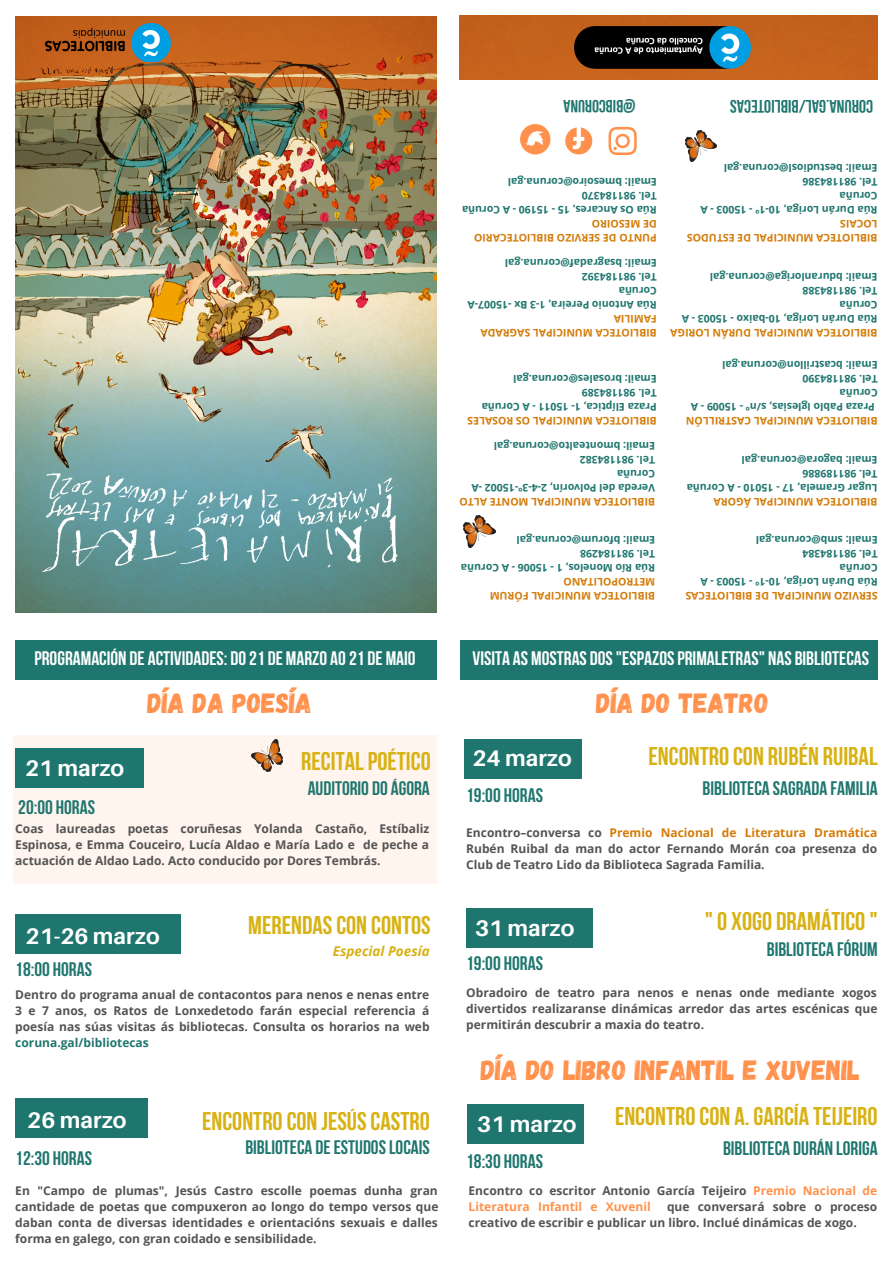
<style>
.page{position:relative;width:894px;height:1264px;background:#fff}
.page>*{position:absolute;margin:0;border:0;box-sizing:border-box;transform-origin:0 0}
.t1{font:27.75px "Gagalin";color:#ff914d}
.t2{font:700 25.5px "Bebas Neue";color:#d8b112}
.t3{font:700 22.5px "Aileron";color:#fff}
.t4{font:700 19.5px "Bebas Neue";color:#1f766f}
.t5{font:700 19.5px "Bebas Neue";color:#fff}
.t6{font:700 18px "Bebas Neue";color:#1f766f}
.t7{font:700 17.55px "Bebas Neue";color:#1f766f}
.t8{font:italic 700 13.5px "Open Sans";color:#d8b112}
.t9{font:700 12px/16px "Open Sans";color:#545454;text-align:justify}
.t10{font:700 12px/16px "Open Sans";color:#ff914d}
.t11{font:700 10.5px/14px "Open Sans";color:#1f766f}
.t12{font:700 10.5px/14px "Open Sans";color:#d47c09}
.s1{color:#1f766f}
.s2{color:#d47c09}
.s3{color:#545454}
</style>
<div class="page">
<div style="left:13px;top:735px;width:424px;height:148px;background:#fff4ee"></div>
<div style="left:15px;top:748px;width:129px;height:39px;background:#1f766f"></div>
<img style="left:15px;top:16px;width:422px;height:596px">
<div style="left:15px;top:914px;width:166px;height:40px;background:#1f766f"></div>
<div style="left:464px;top:739px;width:117px;height:40px;background:#1f766f"></div>
<div style="left:467px;top:1104px;width:116px;height:39px;background:#1f766f"></div>
<div style="left:459px;top:16px;width:418px;height:64px;background:#c5621d"></div>
<div style="left:15px;top:640px;width:421px;height:40px;background:#1f766f"></div>
<div style="left:459px;top:640px;width:418px;height:40px;background:#1f766f"></div>
<img style="left:44px;top:24px;width:126px;height:38px">
<img style="left:574px;top:27px;width:176px;height:42px">
<img style="left:685px;top:130px;width:31px;height:32px">
<img style="left:463px;top:515px;width:32px;height:32px">
<img style="left:251px;top:739px;width:31px;height:32px">
<div style="left:15px;top:1098px;width:133px;height:40px;background:#1f766f"></div>
<div style="left:466px;top:908px;width:126px;height:40px;background:#1f766f"></div>
<svg style="left:608px;top:127px;width:28px;height:28px"></svg>
<svg style="left:565px;top:127px;width:27px;height:27px"></svg>
<svg style="left:520px;top:124px;width:30px;height:30px"></svg>
<p class="t7" style="left:635px;top:113px;width:73px;rotate:-180deg">@ ANUROCB I B</p>
<p class="t6" style="left:872px;top:114px;width:144px;rotate:-180deg">SACETO I LB I B/LAG . ANUROC</p>
<p class="t11" style="left:877px;top:175px;width:155px;rotate:-180deg">Email: bestudiosl@coruna.gal</p>
<p class="t11" style="left:656px;top:189px;width:150px;rotate:-180deg">Email: bmesoiro@coruna.gal</p>
<p class="t11" style="left:877px;top:189px;width:77px;rotate:-180deg">Tel. 981184386</p>
<p class="t11" style="left:656px;top:203px;width:77px;rotate:-180deg">Tel. 981184370</p>
<p class="t11" style="left:656px;top:217px;width:196px;rotate:-180deg">Rúa Os Ancares, 15 - 15190 - A Coruña</p>
<p class="t11" style="left:877px;top:217px;width:179px;rotate:-180deg">Rúa Durán Loriga, 10-1º - 15003 - A<br>Coruña</p>
<p class="t12" style="left:656px;top:245px;width:184px;rotate:-180deg">PUNTO DE SERVIZO BIBLIOTECARIO<br>DE MESOIRO</p>
<p class="t12" style="left:877px;top:245px;width:192px;rotate:-180deg">BIBLIOTECA MUNICIPAL DE ESTUDOS<br>LOCAIS</p>
<p class="t11" style="left:656px;top:270px;width:153px;rotate:-180deg">Email: bsagradaf@coruna.gal</p>
<p class="t11" style="left:656px;top:284px;width:77px;rotate:-180deg">Tel. 981184392</p>
<p class="t11" style="left:877px;top:284px;width:169px;rotate:-180deg">Email: bduranloriga@coruna.gal</p>
<p class="t11" style="left:656px;top:312px;width:191px;rotate:-180deg">Rúa Antonio Pereira, 1-3 Bx -15007-A<br>Coruña</p>
<p class="t12" style="left:656px;top:340px;width:178px;rotate:-180deg">BIBLIOTECA MUNICIPAL SAGRADA<br>FAMILIA</p>
<p class="t11" style="left:877px;top:298px;width:77px;rotate:-180deg">Tel. 981184388</p>
<p class="t11" style="left:877px;top:326px;width:197px;rotate:-180deg">Rúa Durán Loriga, 10-baixo - 15003 - A<br>Coruña</p>
<p class="t12" style="left:877px;top:340px;width:209px;rotate:-180deg">BIBLIOTECA MUNICIPAL DURÁN LORIGA</p>
<p class="t11" style="left:877px;top:372px;width:157px;rotate:-180deg">Email: bcastrillon@coruna.gal</p>
<p class="t11" style="left:656px;top:386px;width:145px;rotate:-180deg">Email: brosales@coruna.gal</p>
<p class="t11" style="left:877px;top:386px;width:77px;rotate:-180deg">Tel. 981184390</p>
<p class="t11" style="left:656px;top:400px;width:77px;rotate:-180deg">Tel. 981184389</p>
<p class="t11" style="left:656px;top:414px;width:177px;rotate:-180deg">Praza Elíptica, 1- 15011 - A Coruña</p>
<p class="t11" style="left:877px;top:414px;width:188px;rotate:-180deg">Praza Pablo Iglesias, s/nº - 15009 - A<br>Coruña</p>
<p class="t12" style="left:656px;top:428px;width:191px;rotate:-180deg">BIBLIOTECA MUNICIPAL OS ROSALES</p>
<p class="t12" style="left:877px;top:428px;width:193px;rotate:-180deg">BIBLIOTECA MUNICIPAL CASTRILLÓN</p>
<p class="t11" style="left:655px;top:453px;width:163px;rotate:-180deg">Email: bmontealto@coruna.gal</p>
<p class="t11" style="left:655px;top:467px;width:77px;rotate:-180deg">Tel. 981184382</p>
<p class="t11" style="left:877px;top:467px;width:137px;rotate:-180deg">Email: bagora@coruna.gal</p>
<p class="t11" style="left:655px;top:495px;width:185px;rotate:-180deg">Vereda del Polvorín, 2-4-3º-15002 -A<br>Coruña</p>
<p class="t11" style="left:877px;top:481px;width:77px;rotate:-180deg">Tel. 981189886</p>
<p class="t11" style="left:877px;top:495px;width:192px;rotate:-180deg">Lugar Gramela, 17 - 15010 - A Coruña</p>
<p class="t12" style="left:655px;top:509px;width:197px;rotate:-180deg">BIBLIOTECA MUNICIPAL MONTE ALTO</p>
<p class="t12" style="left:877px;top:509px;width:165px;rotate:-180deg">BIBLIOTECA MUNICIPAL ÁGORA</p>
<p class="t11" style="left:655px;top:547px;width:140px;rotate:-180deg">Email: bforum@coruna.gal</p>
<p class="t11" style="left:877px;top:547px;width:123px;rotate:-180deg">Email: smb@coruna.gal</p>
<p class="t11" style="left:655px;top:561px;width:77px;rotate:-180deg">Tel. 981184298</p>
<p class="t11" style="left:877px;top:561px;width:77px;rotate:-180deg">Tel. 981184384</p>
<p class="t11" style="left:655px;top:575px;width:196px;rotate:-180deg">Rúa Río Monelos, 1 - 15006 - A Coruña</p>
<p class="t12" style="left:655px;top:603px;width:167px;rotate:-180deg">BIBLIOTECA MUNICIPAL FÓRUM<br>METROPOLITANO</p>
<p class="t11" style="left:877px;top:589px;width:179px;rotate:-180deg">Rúa Durán Loriga, 10-1º - 15003 - A<br>Coruña</p>
<p class="t12" style="left:877px;top:603px;width:193px;rotate:-180deg">SERVIZO MUNICIPAL DE BIBLIOTECAS</p>
<p class="t5" style="left:34px;top:650px;width:382px">PROGRAMACIÓN DE ACTIVIDADES: DO21 DE MARZO AO21 DE MAIO</p>
<p class="t5" style="left:472px;top:650px;width:398px">VISITA AS MOSTRAS DOS"ESPAZOSPRIMALETRAS" NAS BIBLIOTECAS</p>
<p class="t3" style="left:25px;top:754px;width:101px">21 marzo</p>
<p class="t4" style="left:18px;top:799px;width:78px">20:00 HORAS</p>
<p class="t1" style="left:147px;top:685px;width:166px">DÍA DA POESÍA</p>
<p class="t2" style="left:301px;top:750px;width:131px">RECITALPOÉTICO</p>
<p class="t4" style="left:307px;top:780px;width:124px">AUDITORIO DO ÁGORA</p>
<p class="t9" style="left:15px;top:819px;width:415px">Coas laureadas poetas coruñesas Yolanda Castaño, Estíbaliz Espinosa, e Emma Couceiro, Lucía Aldao e María Lado e de peche a actuación de Aldao Lado. Acto conducido por Dores Tembrás.</p>
<p class="t3" style="left:26px;top:922px;width:136px">21-26 marzo</p>
<p class="t4" style="left:15px;top:961px;width:78px">18:00 HORAS</p>
<p class="t2" style="left:248px;top:914px;width:184px">MERENDASCON CONTOS</p>
<p class="t8" style="left:332px;top:941px;width:98px">Especial Poesía</p>
<p class="t9" style="left:15px;top:986px;width:416px">Dentro do programa anual de contacontos para nenos e nenas entre 3 e 7 anos, os Ratos de Lonxedetodo farán especial referencia á poesía nas súas visitas ás bibliotecas. Consulta os horarios na web <span class="s1">coruna.gal/bibliotecas</span></p>
<p class="t3" style="left:27px;top:1105px;width:101px">26 marzo</p>
<p class="t2" style="left:202px;top:1110px;width:229px">ENCONTROCON JESÚSCASTRO</p>
<p class="t4" style="left:15px;top:1150px;width:78px">12:30 HORAS</p>
<p class="t4" style="left:245px;top:1139px;width:186px">BIBLIOTECA DEESTUDOSLOCAIS</p>
<p class="t9" style="left:15px;top:1182px;width:424px">En "Campo de plumas", Jesús Castro escolle poemas dunha gran cantidade de poetas que compuxeron ao longo do tempo versos que daban conta de diversas identidades e orientacións sexuais e dalles forma en galego, con gran coidado e sensibilidade.</p>
<p class="t1" style="left:596px;top:685px;width:174px">DÍA DO TEATRO</p>
<p class="t3" style="left:472px;top:744px;width:101px">24 marzo</p>
<p class="t2" style="left:648px;top:746px;width:230px">ENCONTROCON RUBÉN RUIBAL</p>
<p class="t4" style="left:702px;top:780px;width:176px">BIBLIOTECA SAGRADA FAMILIA</p>
<p class="t4" style="left:466px;top:787px;width:78px">19:00 HORAS</p>
<p class="t9" style="left:466px;top:824px;width:412px">Encontro–conversa co <span class="s2">Premio Nacional de Literatura Dramática </span>Rubén Ruibal da man do actor Fernando Morán coa presenza do Club de Teatro Lido da Biblioteca Sagrada Familia.</p>
<p class="t3" style="left:475px;top:914px;width:101px">31 marzo</p>
<p class="t4" style="left:466px;top:955px;width:78px">19:00 HORAS</p>
<p class="t2" style="left:704px;top:911px;width:174px">"O XOGO DRAMÁTICO"</p>
<p class="t4" style="left:766px;top:940px;width:112px">BIBLIOTECA FÓRUM</p>
<p class="t9" style="left:466px;top:983px;width:413px">Obradoiro de teatro para nenos e nenas onde mediante xogos divertidos realizaranse dinámicas arredor das artes escénicas que permitirán descubrir a maxia do teatro.</p>
<p class="t1" style="left:480px;top:1051px;width:381px">DÍA DO LIBRO INFANTIL E XUVENIL</p>
<p class="t2" style="left:614px;top:1105px;width:264px">ENCONTROCON A. GARCÍA TEIJEIRO</p>
<p class="t3" style="left:477px;top:1109px;width:101px">31 marzo</p>
<p class="t4" style="left:466px;top:1153px;width:78px">18:30 HORAS</p>
<p class="t4" style="left:722px;top:1139px;width:156px">BIBLIOTECA DURÁN LORIGA</p>
<p class="t10" style="left:468px;top:1182px;width:410px"><span class="s3">Encontro co escritor Antonio García Teijeiro</span> Premio Nacional de<br>Literatura Infantil e Xuvenil</p>
<p class="t9" style="left:468px;top:1198px;width:410px;text-indent:198px">que conversará sobre o proceso creativo de escribir e publicar un libro. Inclué dinámicas de xogo.</p>
</div>
